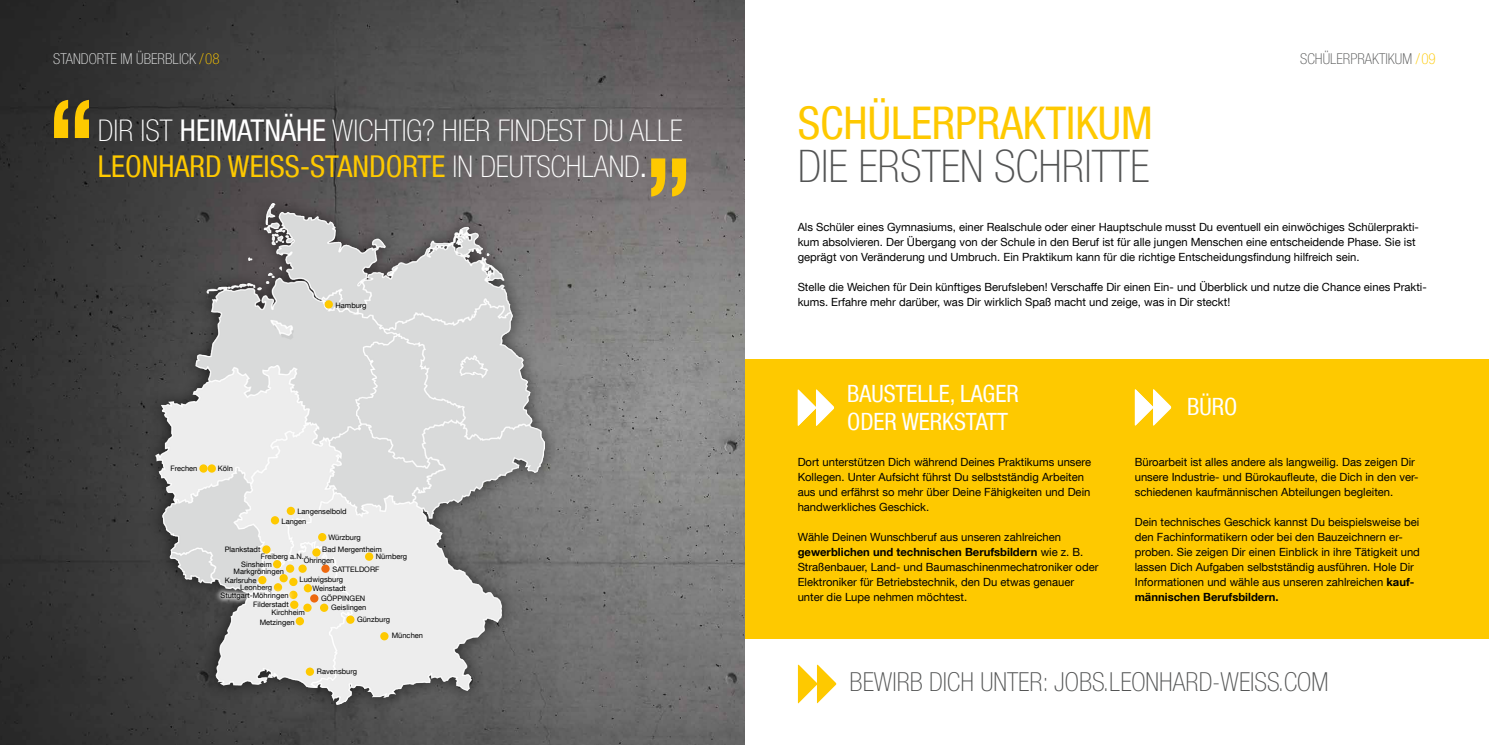
<style>
.page{position:relative;width:1489px;height:745px;background:#fff}
.page>*{position:absolute;margin:0;border:0;box-sizing:border-box;transform-origin:0 0}
.t1{font:700 condensed 118.75px "Helvetica Neue LT Com";color:#fec900;scale:.9 1}
.t2{font:100 condensed 45px "Helvetica Neue LT Pro";color:#535454}
.t3{font:condensed 45px "Helvetica Neue LT Com";color:#fec900}
.t4{font:100 condensed 30px "Helvetica Neue LT Pro";color:#fff}
.t5{font:condensed 30px "Helvetica Neue LT Com";color:#fec900}
.t6{font:100 condensed 26.25px "Helvetica Neue LT Pro";color:#535454}
.t7{font:condensed 23.75px/27.5px "Helvetica Neue LT Com";color:#fff}
.t8{font:100 condensed 15px "Helvetica Neue LT Pro";color:#e9eaea}
.t9{font:100 condensed 15px "Helvetica Neue LT Pro";color:#535454}
.t10{font:11.25px/15px "Helvetica Neue LT Com";color:#000}
.t11{font:7.5px/7.2px "Helvetica Neue LT Com";color:#000}
.s1{color:#fec900}
.s2{font-family:"Helvetica Neue LT Com";font-weight:400}
.s3{font-family:"Helvetica Neue LT Pro";font-weight:100;color:#fff}
.s4{color:#fff}
.s5{font-weight:700}
</style>
<div class="page">
<div style="left:744px;top:359px;width:744px;height:279px;background:#fec900"></div>
<svg style="left:797px;top:389px;width:37px;height:36px"></svg>
<svg style="left:1134px;top:389px;width:37px;height:36px"></svg>
<img style="left:0;top:0;width:744px;height:744px">
<div style="left:141px;top:189px;width:419px;height:529px;background:#000;opacity:.6"></div>
<img style="left:156px;top:204px;width:388px;height:500px">
<div style="left:208px;top:464px;width:8px;height:8px;background:#fec900;border-radius:50%"></div>
<div style="left:271px;top:516px;width:8px;height:8px;background:#fec900;border-radius:50%"></div>
<div style="left:312px;top:548px;width:8px;height:8px;background:#fec900;border-radius:50%"></div>
<div style="left:365px;top:552px;width:8px;height:8px;background:#fec900;border-radius:50%"></div>
<div style="left:298px;top:564px;width:9px;height:8px;background:#fec900;border-radius:50%"></div>
<svg style="left:273px;top:559px;width:8px;height:9px"></svg>
<div style="left:262px;top:545px;width:8px;height:8px;background:#fec900;border-radius:50%"></div>
<div style="left:289px;top:577px;width:8px;height:8px;background:#fec900;border-radius:50%"></div>
<svg style="left:274px;top:582px;width:8px;height:9px"></svg>
<svg style="left:304px;top:583px;width:8px;height:9px"></svg>
<div style="left:289px;top:590px;width:8px;height:8px;background:#fec900;border-radius:50%"></div>
<div style="left:290px;top:600px;width:8px;height:8px;background:#fec900;border-radius:50%"></div>
<svg style="left:296px;top:616px;width:8px;height:9px"></svg>
<div style="left:303px;top:603px;width:8px;height:8px;background:#fec900;border-radius:50%"></div>
<div style="left:320px;top:603px;width:8px;height:8px;background:#fec900;border-radius:50%"></div>
<div style="left:346px;top:615px;width:8px;height:8px;background:#fec900;border-radius:50%"></div>
<svg style="left:380px;top:631px;width:8px;height:9px"></svg>
<div style="left:321px;top:564px;width:8px;height:8px;background:#ed680f;border-radius:50%"></div>
<div style="left:310px;top:594px;width:8px;height:8px;background:#ed680f;border-radius:50%"></div>
<div style="left:324px;top:300px;width:9px;height:8px;background:#fec900;border-radius:50%"></div>
<svg style="left:215px;top:586px;width:79px;height:19px"></svg>
<svg style="left:279px;top:573px;width:9px;height:9px"></svg>
<div style="left:258px;top:575px;width:8px;height:9px;background:#fec900;border-radius:50%"></div>
<div style="left:306px;top:667px;width:8px;height:8px;background:#fec900;border-radius:50%"></div>
<div style="left:286px;top:564px;width:8px;height:8px;background:#fec900;border-radius:50%"></div>
<div style="left:287px;top:506px;width:8px;height:8px;background:#fec900;border-radius:50%"></div>
<div style="left:318px;top:532px;width:8px;height:9px;background:#fec900;border-radius:50%"></div>
<svg style="left:797px;top:664px;width:39px;height:38px"></svg>
<div style="left:199px;top:464px;width:9px;height:8px;background:#fec900;border-radius:50%"></div>
<h3 class="t8" style="left:53px;top:50px;width:168px">STANDORTE IM ÜBERBLICK <span class="s1">/08</span></h3>
<h1 class="t1" style="left:47px;top:71px;width:56px">“</h1>
<h3 class="t4" style="left:98px;top:113px;width:586px">DIR IST <span class="s2">HEIMATNÄHE</span> WICHTIG? HIER FINDEST DU ALLE</h3>
<h3 class="t5" style="left:98px;top:148px;width:550px">LEONHARD WEISS-STANDORTE <span class="s3">IN DEUTSCHLAND</span><span class="s4">.</span></h3>
<h1 class="t1" style="left:693px;top:225px;width:56px;rotate:-180deg">“</h1>
<p class="t11" style="left:335px;top:301px;width:33px">Hamburg</p>
<p class="t11" style="left:170px;top:464px;width:29px">Frechen</p>
<p class="t11" style="left:218px;top:464px;width:17px">Köln</p>
<p class="t11" style="left:297px;top:507px;width:51px">Langenselbold</p>
<p class="t11" style="left:281px;top:517px;width:26px">Langen</p>
<p class="t11" style="left:328px;top:532px;width:34px">Würzburg</p>
<p class="t11" style="left:241px;top:541px;width:32px;line-height:14.6px;text-indent:-16px">Plankstadt<br>Sinsheim</p>
<p class="t11" style="left:376px;top:545px;width:33px;text-indent:-53px">Bad Mergentheim<br>Nürnberg</p>
<p class="t11" style="left:261px;top:552px;width:45px">Freiberg a.N.</p>
<p class="t11" style="left:304px;top:556px;width:32px">Öhringen</p>
<p class="t11" style="left:332px;top:564px;width:48px">SATTELDORF</p>
<p class="t11" style="left:321px;top:594px;width:46px">GÖPPINGEN</p>
<p class="t11" style="left:225px;top:566px;width:61px;line-height:8.8px;text-indent:9px">Markgröningen<br>Karlsruhe</p>
<p class="t11" style="left:299px;top:575px;width:45px">Ludwigsburg</p>
<p class="t11" style="left:220px;top:582px;width:70px;line-height:8.4px;text-align:center">Leonberg<br>Stuttgart-Möhringen</p>
<p class="t11" style="left:271px;top:600px;width:35px;line-height:8.2px;text-indent:-18px">Filderstadt<br>Kirchheim</p>
<p class="t11" style="left:260px;top:618px;width:36px">Metzingen</p>
<p class="t11" style="left:312px;top:583px;width:35px">Weinstadt</p>
<p class="t11" style="left:331px;top:602px;width:37px">Geislingen</p>
<p class="t11" style="left:357px;top:615px;width:34px">Günzburg</p>
<p class="t11" style="left:317px;top:667px;width:42px">Ravensburg</p>
<p class="t11" style="left:392px;top:631px;width:33px">München</p>
<h2 class="t3" style="left:797px;top:96px;width:357px">SCHÜLERPRAKTIKUM</h2>
<h2 class="t2" style="left:797px;top:141px;width:353px">DIE ERSTEN SCHRITTE</h2>
<h3 class="t9" style="left:1299px;top:50px;width:137px">SCHÜLERPRAKTIKUM <span class="s1">/09</span></h3>
<p class="t10" style="left:797px;top:219px;width:622px">Als Schüler eines Gymnasiums, einer Realschule oder einer Hauptschule musst Du eventuell ein einwöchiges Schülerprakti&shy;kum absolvieren. Der Übergang von der Schule in den Beruf ist für alle jungen Menschen eine entscheidende Phase. Sie ist geprägt von Veränderung und Umbruch. Ein Praktikum kann für die richtige Entscheidungsfindung hilfreich sein.</p>
<p class="t10" style="left:797px;top:279px;width:630px">Stelle die Weichen für Dein künftiges Berufsleben! Verschaffe Dir einen Ein- und Überblick und nutze die Chance eines Prakti&shy;kums. Erfahre mehr darüber, was Dir wirklich Spaß macht und zeige, was in Dir steckt!</p>
<h3 class="t7" style="left:847px;top:380px;width:173px">BAUSTELLE, LAGER<br>ODER WERKSTATT</h3>
<h3 class="t7" style="left:1187px;top:392px;width:52px">BÜRO</h3>
<p class="t10" style="left:797px;top:453px;width:295px">Dort unterstützen Dich während Deines Praktikums unsere Kollegen. Unter Aufsicht führst Du selbstständig Arbeiten aus und erfährst so mehr über Deine Fähigkeiten und Dein handwerkliches Geschick.</p>
<p class="t10" style="left:797px;top:528px;width:302px">Wähle Deinen Wunschberuf aus unseren zahlreichen <span class="s5">gewerblichen und technischen Berufsbildern</span> wie z. B.<br>Straßenbauer, Land- und Baumaschinenmechatroniker oder Elektroniker für Betriebstechnik, den Du etwas genauer unter die Lupe nehmen möchtest.</p>
<p class="t10" style="left:1134px;top:453px;width:285px">Büroarbeit ist alles andere als langweilig. Das zeigen Dir unsere Industrie- und Bürokaufleute, die Dich in den ver&shy;schiedenen kaufmännischen Abteilungen begleiten.</p>
<p class="t10" style="left:1134px;top:513px;width:287px">Dein technisches Geschick kannst Du beispielsweise bei den Fachinformatikern oder bei den Bauzeichnern er&shy;proben. Sie zeigen Dir einen Einblick in ihre Tätigkeit und lassen Dich Aufgaben selbstständig ausführen. Hole Dir Informationen und wähle aus unseren zahlreichen <span class="s5">kauf&shy;männischen Berufsbildern.</span></p>
<h3 class="t6" style="left:849px;top:666px;width:480px">BEWIRB DICH UNTER: JOBS.LEONHARD-WEISS.COM</h3>
</div>
